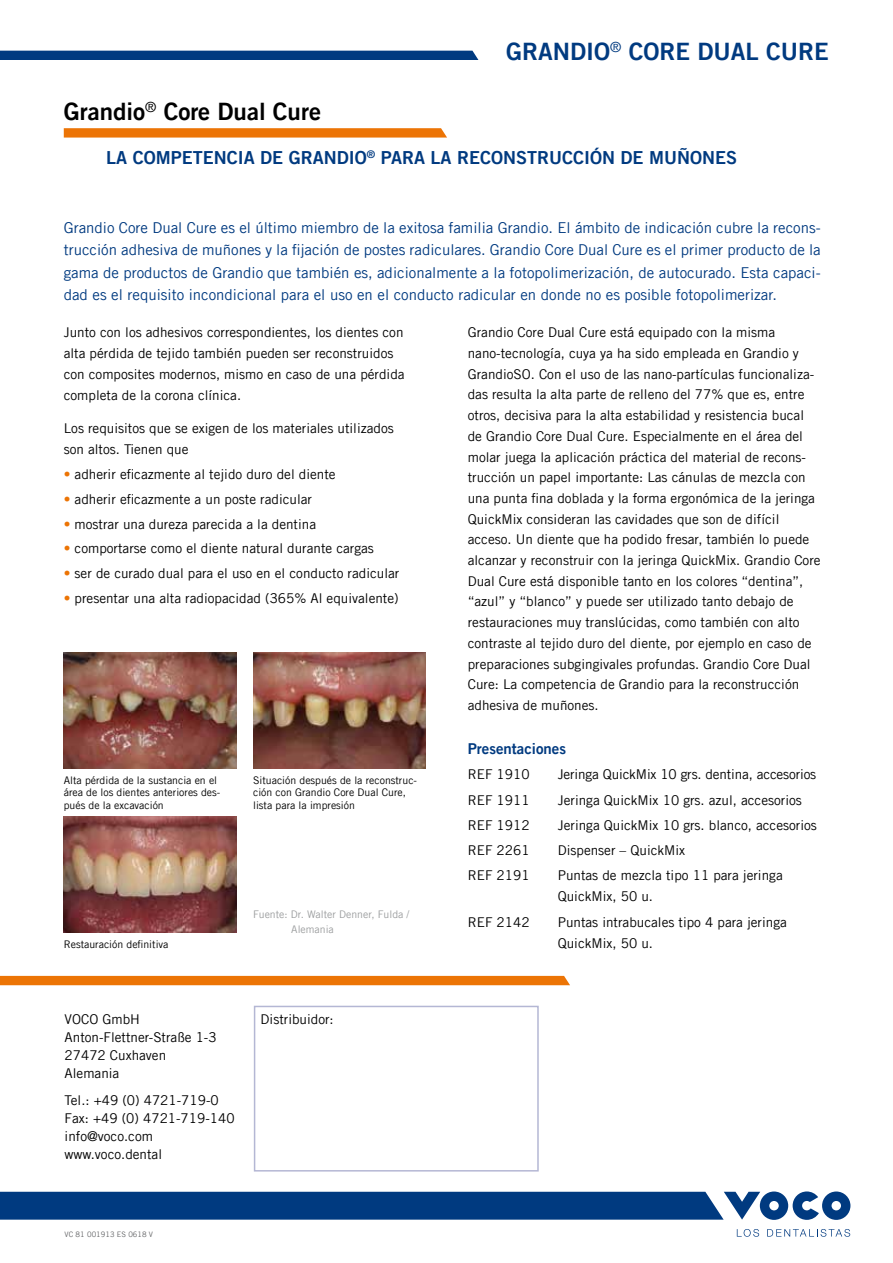
<style>
.page{position:relative;width:893px;height:1263px;background:#fff}
.page>*{position:absolute;margin:0;border:0;box-sizing:border-box;transform-origin:0 0}
.t1{font:24px "Trade Gothic LT Com Bd 2";color:#000}
.t2{font:24px "Trade Gothic LT Com Bd 2";color:#003a80}
.t3{font:18px "Trade Gothic LT Com Bd 2";color:#003a80}
.t4{font:15px/22.5px "Trade Gothic LT Com";color:#003a80;text-align:justify}
.t5{font:15px "Trade Gothic LT Com Bd 2";color:#003a80}
.t6{font:13.5px/20.7px "Trade Gothic LT Com";color:#000}
.t7{font:10.5px/12.6px "Trade Gothic LT Com";color:#000}
.t8{font:10.5px/15px "Trade Gothic LT Com";color:#9c9e9f}
.t9{font:7.5px "Trade Gothic LT Com";color:#646567}
.s1{color:#ec7405}
</style>
<div class="page">
<svg style="left:64px;top:128px;width:383px;height:10px;background:#ed7d16"></svg>
<div style="left:0;top:51px;width:478px;height:9px;background:#003a80"></div>
<svg style="left:0;top:1191px;width:850px;height:29px;background:#1b4f8d"></svg>
<div style="left:0;top:976px;width:570px;height:9px;background:#ec7405"></div>
<div style="left:254px;top:1006px;width:285px;height:165px;border:2px solid #b4b7d4"></div>
<svg style="left:737px;top:1229px;width:22px;height:8px"></svg>
<svg style="left:767px;top:1229px;width:83px;height:8px"></svg>
<img style="left:64px;top:652px;width:172px;height:116px">
<img style="left:64px;top:816px;width:172px;height:116px">
<img style="left:253px;top:652px;width:172px;height:116px">
<h1 class="t2" style="left:506px;top:37px;width:324px">GRANDIO<sup>®</sup> CORE DUAL CURE</h1>
<h1 class="t1" style="left:64px;top:96px;width:259px">GRANDIO<sup>®</sup> CORE DUAL CURE</h1>
<h2 class="t3" style="left:64px;top:147px;width:28px">L</h2>
<h2 class="t3" style="left:116px;top:147px;width:622px">A COM PETENCIA DE GRANDIO<sup>®</sup> PARA LA RECONSTRUCCIÓN DE M UÑONES</h2>
<p class="t4" style="left:64px;top:216px;width:758px">Grandio Core Dual Cure es el último miembro de la exitosa familia Grandio. El ámbito de indicación cubre la recons&shy;trucción adhesiva de muñones y la fijación de postes radiculares. Grandio Core Dual Cure es el primer producto de la gama de productos de Grandio que también es, adicionalmente a la fotopolimerización, de autocurado. Esta capaci&shy;dad es el requisito incondicional para el uso en el conducto radicular en donde no es posible fotopolimerizar.</p>
<p class="t6" style="left:64px;top:322px;width:342px">Junto con los adhesivos correspondientes, los dientes con alta pérdida de tejido también pueden ser reconstruidos con composites modernos, mismo en caso de una pérdida completa de la corona clínica.</p>
<p class="t6" style="left:64px;top:418px;width:331px">Los requisitos que se exigen de los materiales utilizados son altos. Tienen que</p>
<p class="t6" style="left:64px;top:463px;width:273px"><span class="s1">•</span> adherir eficazmente al tejido duro del diente</p>
<p class="t6" style="left:64px;top:488px;width:250px"><span class="s1">•</span> adherir eficazmente a un poste radicular</p>
<p class="t6" style="left:64px;top:513px;width:254px"><span class="s1">•</span> mostrar una dureza parecida a la dentina</p>
<p class="t6" style="left:64px;top:538px;width:312px"><span class="s1">•</span> comportarse como el diente natural durante cargas</p>
<p class="t6" style="left:64px;top:563px;width:337px"><span class="s1">•</span> ser de curado dual para el uso en el conducto radicular</p>
<p class="t6" style="left:64px;top:588px;width:336px"><span class="s1">•</span> presentar una alta radiopacidad (365% Al equivalente)</p>
<p class="t7" style="left:64px;top:774px;width:158px">Alta pérdida de la sustancia en el área de los dientes anteriores des&shy;pués de la excavación</p>
<p class="t7" style="left:253px;top:774px;width:165px">Situación después de la reconstruc&shy;ción con Grandio Core Dual Cure, lista para la impresión</p>
<p class="t7" style="left:64px;top:937px;width:106px">Restauración definitiva</p>
<p class="t8" style="left:291px;top:906px;width:120px;text-indent:-38px">Fuente: Dr. Walter Denner, Fulda /<br>Alemania</p>
<p class="t6" style="left:65px;top:1009px;width:154px;line-height:18px">VOCO GmbH<br>Anton-Flettner-Straße 1-3<br>27472 Cuxhaven<br>Alemania</p>
<p class="t6" style="left:65px;top:1090px;width:172px;line-height:18px">Tel.: +49 (0) 4721-719-0<br>Fax: +49 (0) 4721-719-140 info@voco.com www.voco.dental</p>
<p class="t6" style="left:261px;top:1008px;width:75px">Distribuidor:</p>
<p class="t9" style="left:65px;top:1229px;width:90px">VC 81 001913 ES 0618 V</p>
<p class="t6" style="left:468px;top:322px;width:354px">Grandio Core Dual Cure está equipado con la misma nano-tecnología, cuya ya ha sido empleada en Grandio y GrandioSO. Con el uso de las nano-partículas funcionaliza&shy;das resulta la alta parte de relleno del 77% que es, entre otros, decisiva para la alta estabilidad y resistencia bucal de Grandio Core Dual Cure. Especialmente en el área del molar juega la aplicación práctica del material de recons&shy;trucción un papel importante: Las cánulas de mezcla con una punta fina doblada y la forma ergonómica de la jeringa QuickMix consideran las cavidades que son de difícil acceso. Un diente que ha podido fresar, también lo puede alcanzar y reconstruir con la jeringa QuickMix. Grandio Core Dual Cure está disponible tanto en los colores “dentina”, “azul” y “blanco” y puede ser utilizado tanto debajo de restauraciones muy translúcidas, como también con alto contraste al tejido duro del diente, por ejemplo en caso de preparaciones subgingivales profundas. Grandio Core Dual Cure: La competencia de Grandio para la reconstrucción adhesiva de muñones.</p>
<p class="t5" style="left:468px;top:739px;width:100px">PRESENTACIONES</p>
<p class="t6" style="left:468px;top:764px;width:63px">REF 1910</p>
<p class="t6" style="left:558px;top:764px;width:260px">Jeringa QuickMix 10 grs. dentina, accesorios</p>
<p class="t6" style="left:468px;top:789px;width:63px">REF 1911</p>
<p class="t6" style="left:558px;top:789px;width:246px">Jeringa QuickMix 10 grs. azul, accesorios</p>
<p class="t6" style="left:468px;top:815px;width:63px">REF 1912</p>
<p class="t6" style="left:558px;top:815px;width:261px">Jeringa QuickMix 10 grs. blanco, accesorios</p>
<p class="t6" style="left:468px;top:840px;width:63px">REF 2261</p>
<p class="t6" style="left:558px;top:840px;width:129px">Dispenser – QuickMix</p>
<p class="t6" style="left:468px;top:865px;width:63px">REF 2191</p>
<p class="t6" style="left:558px;top:865px;width:226px">Puntas de mezcla tipo 11 para jeringa<br>QuickMix, 50 u.</p>
<p class="t6" style="left:468px;top:911px;width:63px">REF 2142</p>
<p class="t6" style="left:558px;top:911px;width:231px">Puntas intrabucales tipo 4 para jeringa<br>QuickMix, 50 u.</p>
</div>
